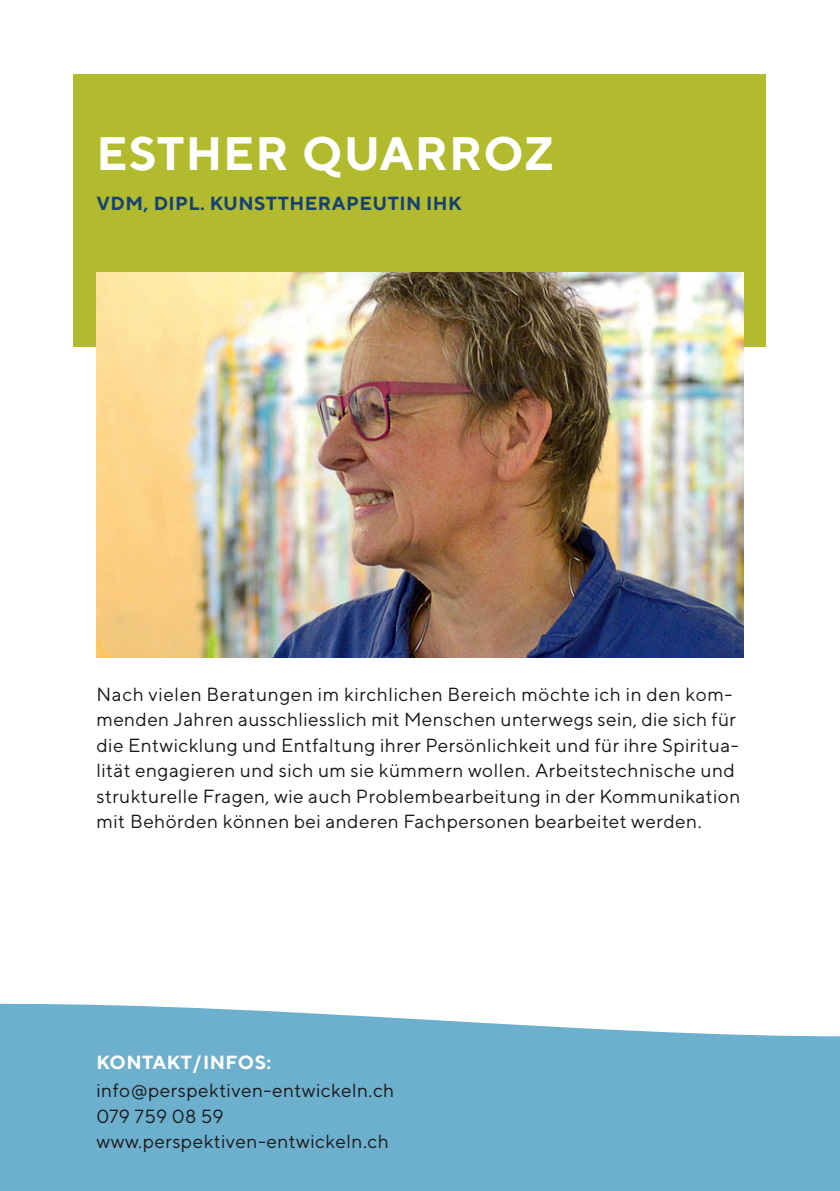
<style>
.page{position:relative;width:840px;height:1191px;background:#fff}
.page>*{position:absolute;margin:0;border:0;box-sizing:border-box;transform-origin:0 0}
.t1{font:700 46.8px "TT Norms";letter-spacing:.02em;color:#fff}
.t2{font:19px/25.6px "TT Norms";letter-spacing:.02em;color:#1a1818}
.t3{font:700 19px "TT Norms";letter-spacing:.02em;color:#174173}
.t4{font:700 19px "TT Norms";letter-spacing:.02em;color:#fff}
</style>
<div class="page">
<svg style="left:0;top:1003px;width:839px;height:188px;background:#79b7d2"></svg>
<div style="left:74px;top:75px;width:691px;height:272px;background:#b1bb2d"></div>
<img style="left:96px;top:272px;width:647px;height:386px">
<h1 class="t1" style="left:96px;top:124px;width:459px">ESTHER QUARROZ</h1>
<p class="t3" style="left:96px;top:192px;width:366px">VDM, DIPL. KUNSTTHERAPEUTIN IH K</p>
<p class="t2" style="left:96px;top:680px;width:645px">Nach vielen Beratungen im kirchlichen Bereich möchte ich in den kom&shy;menden Jahren ausschliesslich mit Menschen unterwegs sein, die sich für die Entwicklung und Entfaltung ihrer Persönlichkeit und für ihre Spiritua&shy;lität engagieren und sich um sie kümmern wollen. Arbeitstechnische und strukturelle Fragen, wie auch Problembearbeitung in der Kommunikation mit Behörden können bei anderen Fachpersonen bearbeitet werden.</p>
<p class="t4" style="left:96px;top:1050px;width:176px">KONTAKT/I NFOS:</p>
<p class="t2" style="left:96px;top:1077px;width:299px">info@perspektiven-entwickeln.ch<br>079 759 08 59 www.perspektiven-entwickeln.ch</p>
</div>
